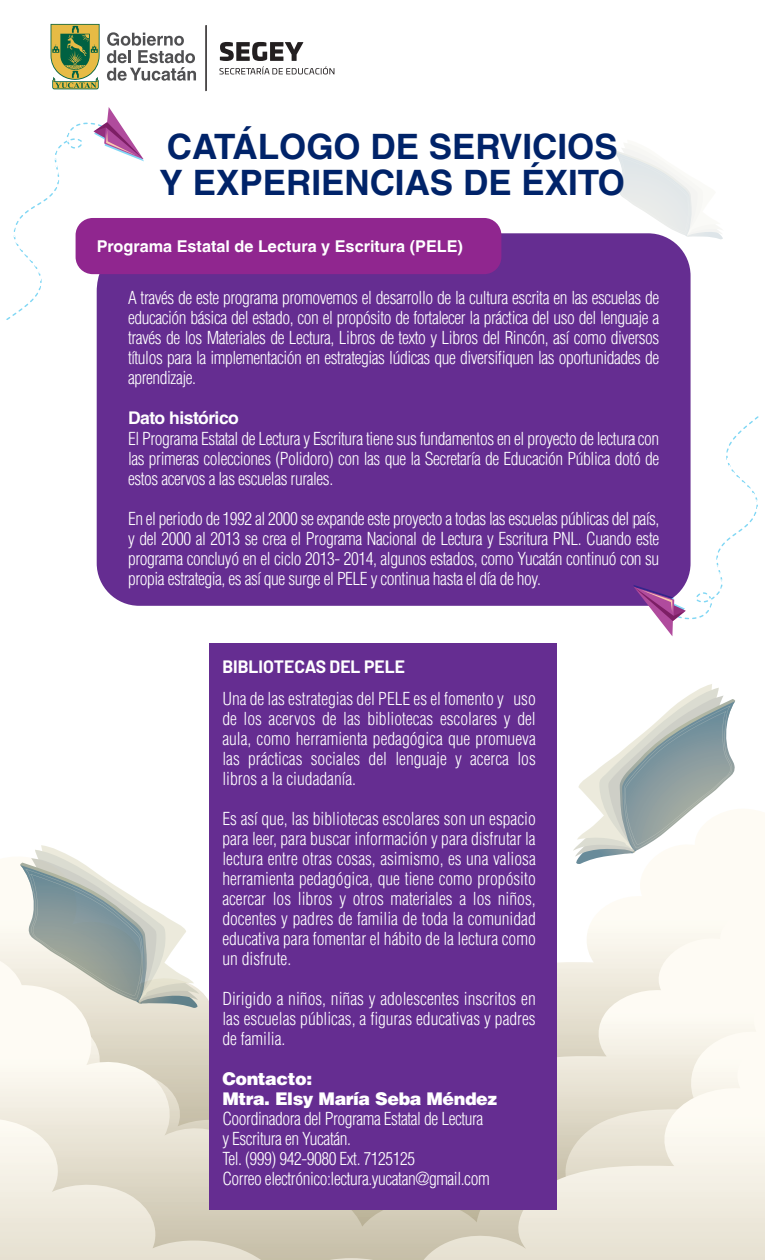
<style>
.page{position:relative;width:765px;height:1260px;background:#fff}
.page>*{position:absolute;margin:0;border:0;box-sizing:border-box;transform-origin:0 0}
.t1{font:700 35px/36.2px "Helvetica LT";color:#002369}
.t2{font:300 condensed 17.5px/20px "Helvetica LT Std";letter-spacing:-.025em;color:#fff;text-align:justify}
.t3{font:900 17.5px/20px "Helvetica LT Std";letter-spacing:-.025em;color:#fff}
.t4{font:700 17.5px "Barlow";color:#fff}
.t5{font:700 17.5px "Helvetica LT Std";letter-spacing:-.025em;color:#fff}
.t6{font:700 16.25px "Helvetica LT";color:#fff}
</style>
<div class="page">
<svg style="left:0;top:809px;width:765px;height:94px"></svg>
<svg style="left:0;top:903px;width:765px;height:82px"></svg>
<svg style="left:0;top:985px;width:765px;height:275px"></svg>
<svg style="left:329px;top:1258px;width:44px;height:2px"></svg>
<svg style="left:424px;top:1037px;width:341px;height:223px;background:#ebe7da"></svg>
<svg style="left:0;top:1119px;width:261px;height:141px;background:#e5e0d1"></svg>
<svg style="left:614px;top:143px;width:109px;height:96px"></svg>
<div style="left:210px;top:643px;width:347px;height:567px;background:#652d91"></div>
<svg style="left:6px;top:107px;width:138px;height:213px"></svg>
<hr style="left:206px;top:25px;width:1px;height:66px;background:#231f20">
<svg style="left:51px;top:24px;width:49px;height:65px;background:#93a057"></svg>
<svg style="left:107px;top:32px;width:89px;height:49px"></svg>
<svg style="left:219px;top:42px;width:115px;height:32px"></svg>
<hr style="left:205px;top:25px;width:1px;height:66px;background:#231f20">
<div style="left:97px;top:233px;width:594px;height:373px;background:#652d91"></div>
<div style="left:76px;top:218px;width:425px;height:56px;background:#90268f;border-radius:17px"></div>
<svg style="left:633px;top:416px;width:126px;height:220px"></svg>
<svg style="left:20px;top:845px;width:179px;height:163px"></svg>
<svg style="left:573px;top:684px;width:162px;height:180px"></svg>
<h1 class="t1" style="left:160px;top:128px;width:467px">CATÁLOGO DE SERVICIOS<br>Y EXPERIENCIAS DE ÉXITO</h1>
<p class="t6" style="left:97px;top:237px;width:368px">Programa Estatal de Lectura y Escritura (PELE)</p>
<p class="t2" style="left:128px;top:288px;width:533px">A través de este programa promovemos el desarrollo de la cultura escrita en las escuelas de educación básica del estado, con el propósito de fortalecer la práctica del uso del lenguaje a través de los Materiales de Lectura, Libros de texto y Libros del Rincón, así como diversos títulos para la implementación en estrategias lúdicas que diversifiquen las oportunidades de aprendizaje.</p>
<p class="t5" style="left:128px;top:408px;width:113px">Dato histórico</p>
<p class="t2" style="left:128px;top:428px;width:533px">El Programa Estatal de Lectura y Escritura tiene sus fundamentos en el proyecto de lectura con las primeras colecciones (Polidoro) con las que la Secretaría de Educación Pública dotó de estos acervos a las escuelas rurales.</p>
<p class="t2" style="left:128px;top:508px;width:533px">En el periodo de 1992 al 2000 se expande este proyecto a todas las escuelas públicas del país, y del 2000 al 2013 se crea el Programa Nacional de Lectura y Escritura PNL. Cuando este programa concluyó en el ciclo 2013- 2014, algunos estados, como Yucatán continuó con su propia estrategia, es así que surge el PELE y continua hasta el día de hoy.</p>
<p class="t4" style="left:222px;top:656px;width:184px">BIBLIOTECAS DEL PELE</p>
<p class="t2" style="left:222px;top:689px;width:315px">Una de las estrategias del PELE es el fomento y uso de los acervos de las bibliotecas escolares y del aula, como herramienta pedagógica que promueva las prácticas sociales del lenguaje y acerca los libros a la ciudadanía.</p>
<p class="t2" style="left:222px;top:809px;width:315px">Es así que, las bibliotecas escolares son un espacio para leer, para buscar información y para disfrutar la lectura entre otras cosas, asimismo, es una valiosa herramienta pedagógica, que tiene como propósito acercar los libros y otros materiales a los niños, docentes y padres de familia de toda la comunidad educativa para fomentar el hábito de la lectura como un disfrute.</p>
<p class="t2" style="left:222px;top:989px;width:315px">Dirigido a niños, niñas y adolescentes inscritos en las escuelas públicas, a figuras educativas y padres de familia.</p>
<p class="t3" style="left:222px;top:1068px;width:276px">Contacto:<br>Mtra. Elsy María Seba Méndez</p>
<p class="t2" style="left:222px;top:1109px;width:269px;text-align:left">Coordinadora del Programa Estatal de Lectura y Escritura en Yucatán.<br>Tel. (999) 942-9080 Ext. 7125125<br>Correo electrónico:lectura.yucatan@gmail.com</p>
</div>
